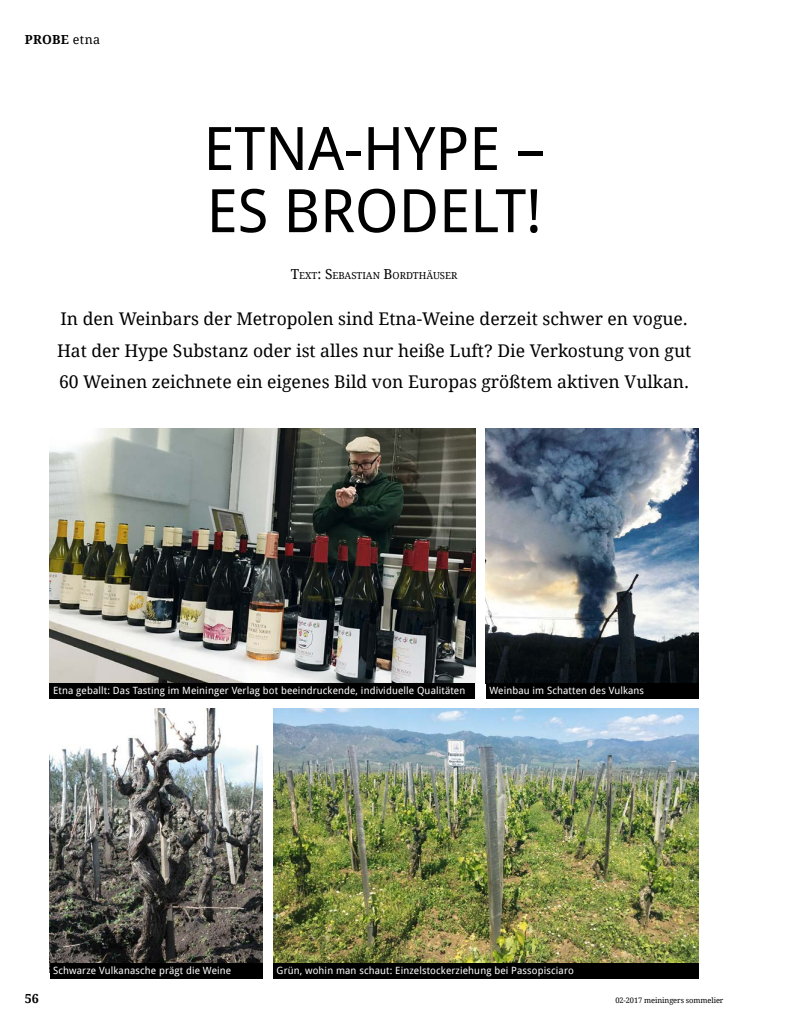
<style>
.page{position:relative;width:798px;height:1028px;background:#fff}
.page>*{position:absolute;margin:0;border:0;box-sizing:border-box;transform-origin:0 0}
.t1{font:60px/62.1px "Droid Sans Pro";letter-spacing:-.005em;color:#000}
.t2{font:17.5px/31.1px "Droid Serif";color:#000}
.t3{font:700 12.5px "Droid Serif Pro";letter-spacing:.025em;color:#000}
.t4{font:10px "Droid Sans Pro";letter-spacing:.01em;color:#fff}
.t5{font:9.62px "Droid Serif Pro";color:#000}
.t6{font:7.5px "Droid Serif Pro";letter-spacing:-.01em;color:#000}
.s1{font-weight:400}
.s2{font-size:13.75px}
</style>
<div class="page">
<img style="left:50px;top:428px;width:425px;height:255px">
<img style="left:50px;top:708px;width:212px;height:254px">
<img style="left:485px;top:428px;width:213px;height:255px">
<img style="left:273px;top:708px;width:425px;height:254px">
<div style="left:50px;top:683px;width:425px;height:15px;background:#000"></div>
<div style="left:273px;top:962px;width:425px;height:16px;background:#000"></div>
<div style="left:50px;top:962px;width:212px;height:16px;background:#000"></div>
<div style="left:485px;top:683px;width:213px;height:15px;background:#000"></div>
<p class="t3" style="left:25px;top:31px;width:77px">PROBE <span class="s1">etna</span></p>
<h1 class="t1" style="left:203px;top:116px;width:343px">ETNA-HYPE –<br>ES BRODELT!</h1>
<p class="t5" style="left:291px;top:269px;width:168px"><span class="s2">T</span>EXT<span class="s2">: S</span>EBASTIAN <span class="s2">B</span>ORDTHÄUSER</p>
<h2 class="t2" style="left:57px;top:304px;width:635px">In den Weinbars der Metropolen sind Etna-Weine derzeit schwer en vogue.<br>Hat der Hype Substanz oder ist alles nur heiße Luft? Die Verkostung von gut<br>60 Weinen zeichnete ein eigenes Bild von Europas größtem aktiven Vulkan.</h2>
<p class="t4" style="left:53px;top:684px;width:413px">Etna geballt: Das Tasting im Meininger Verlag bot beeindruckende, individuelle Qualitäten</p>
<p class="t4" style="left:489px;top:684px;width:156px">Weinbau im Schatten des Vulkans</p>
<p class="t4" style="left:53px;top:963px;width:179px">Schwarze Vulkanasche prägt die Weine</p>
<p class="t4" style="left:276px;top:963px;width:298px">Grün, wohin man schaut: Einzelstockerziehung bei Passopisciaro</p>
<p class="t3" style="left:25px;top:990px;width:15px">56</p>
<p class="t6" style="left:615px;top:995px;width:110px">02-2017 meiningers sommelier</p>
</div>
